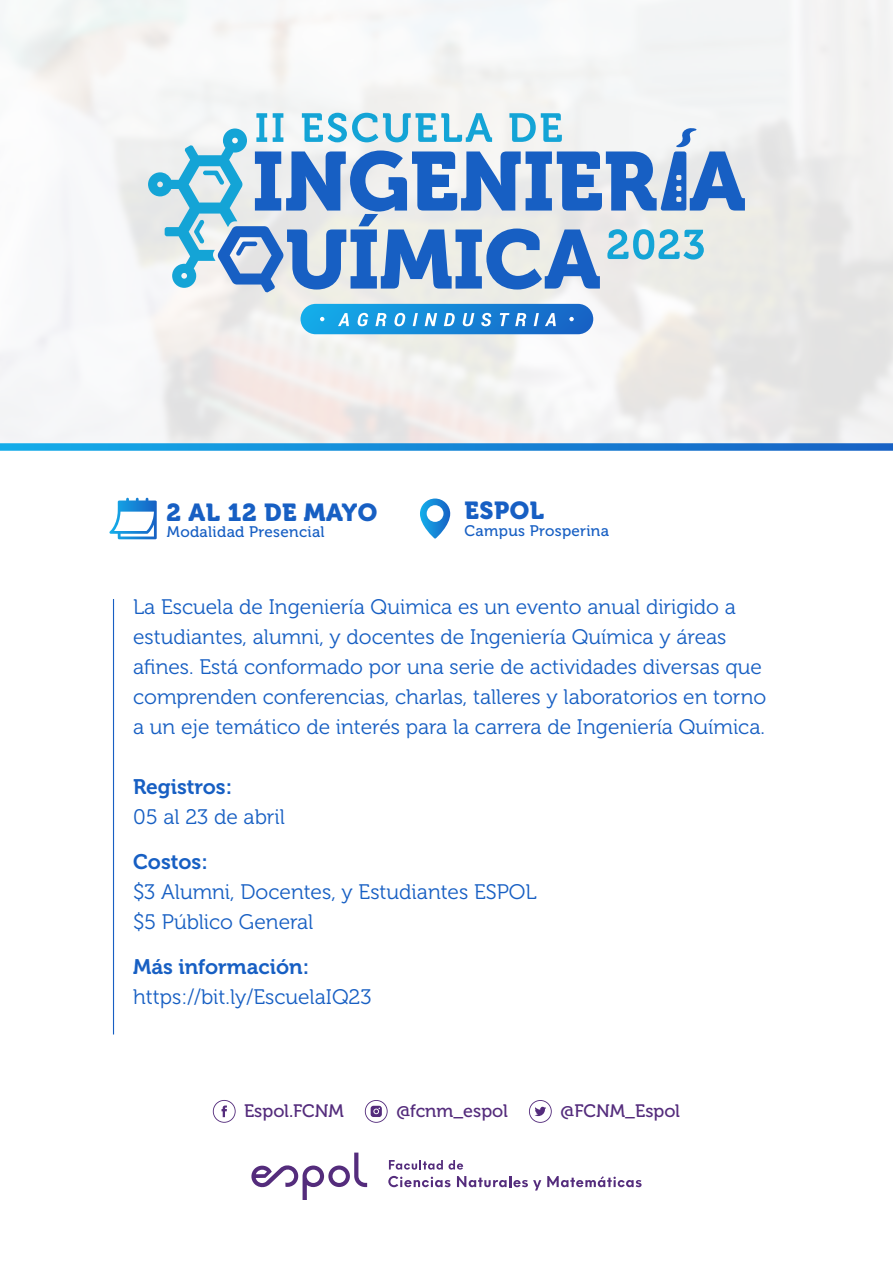
<style>
.page{position:relative;width:893px;height:1263px;background:#fff}
.page>*{position:absolute;margin:0;border:0;box-sizing:border-box;transform-origin:0 0}
.t1{font:24.45px "Museo 900";letter-spacing:.02em;color:#175fc3}
.t2{font:21px/30px "Museo 300";color:#175fc3}
.t3{font:21px "Museo 700";color:#175fc3}
.t4{font:18px "Museo 500";color:#542c7c}
.t5{font:15.3px "Museo 500";letter-spacing:.02em;color:#175fc3}
</style>
<div class="page">
<img style="left:0;top:0;width:893px;height:443px">
<hr style="left:113px;top:599px;width:1px;height:435px;background:#175fc3">
<svg style="left:251px;top:1152px;width:116px;height:48px"></svg>
<svg style="left:389px;top:1160px;width:74px;height:9px"></svg>
<svg style="left:388px;top:1176px;width:62px;height:11px"></svg>
<svg style="left:457px;top:1176px;width:84px;height:14px"></svg>
<svg style="left:547px;top:1176px;width:95px;height:11px"></svg>
<svg style="left:109px;top:498px;width:48px;height:41px"></svg>
<svg style="left:420px;top:498px;width:30px;height:40px"></svg>
<div style="left:301px;top:304px;width:292px;height:30px;background:linear-gradient(to right,#15ade9,#1862c5);border-radius:15px"></div>
<svg style="left:338px;top:313px;width:11px;height:13px"></svg>
<svg style="left:357px;top:313px;width:11px;height:13px"></svg>
<svg style="left:375px;top:313px;width:12px;height:13px"></svg>
<svg style="left:394px;top:313px;width:11px;height:13px"></svg>
<svg style="left:413px;top:313px;width:5px;height:13px"></svg>
<svg style="left:425px;top:313px;width:12px;height:13px"></svg>
<svg style="left:444px;top:313px;width:11px;height:13px"></svg>
<svg style="left:462px;top:313px;width:12px;height:13px"></svg>
<svg style="left:481px;top:313px;width:10px;height:13px"></svg>
<svg style="left:500px;top:313px;width:9px;height:13px"></svg>
<svg style="left:515px;top:313px;width:11px;height:13px"></svg>
<svg style="left:534px;top:313px;width:5px;height:13px"></svg>
<svg style="left:545px;top:313px;width:11px;height:13px"></svg>
<svg style="left:320px;top:317px;width:4px;height:4px"></svg>
<svg style="left:569px;top:317px;width:5px;height:4px"></svg>
<svg style="left:148px;top:113px;width:597px;height:180px"></svg>
<svg style="left:213px;top:1100px;width:23px;height:23px"></svg>
<svg style="left:529px;top:1100px;width:23px;height:23px"></svg>
<svg style="left:365px;top:1100px;width:23px;height:23px"></svg>
<svg style="left:0;top:443px;width:893px;height:8px;background:#238dd8"></svg>
<p class="t1" style="left:167px;top:498px;width:212px">2 AL 12 DE MAYO</p>
<p class="t5" style="left:167px;top:523px;width:159px">Modalidad Presencial</p>
<p class="t1" style="left:464px;top:497px;width:81px">ESPOL</p>
<p class="t5" style="left:465px;top:522px;width:146px">Campus Prosperina</p>
<p class="t2" style="left:133px;top:592px;width:635px">La Escuela de Ingeniería Quimica es un evento anual dirigido a estudiantes, alumni, y docentes de Ingeniería Química y áreas afines. Está conformado por una serie de actividades diversas que comprenden conferencias, charlas, talleres y laboratorios en torno a un eje temático de interés para la carrera de Ingeniería Química.</p>
<p class="t3" style="left:133px;top:775px;width:101px">Registros:</p>
<p class="t2" style="left:133px;top:802px;width:153px">05 al 23 de abril</p>
<p class="t3" style="left:133px;top:850px;width:76px">Costos:</p>
<p class="t2" style="left:133px;top:877px;width:405px">$3 Alumni, Docentes, y Estudiantes ESPOL $5 Público General</p>
<p class="t3" style="left:133px;top:955px;width:177px">Más información:</p>
<p class="t2" style="left:133px;top:982px;width:240px">https://bit.ly/EscuelaIQ23</p>
<p class="t4" style="left:244px;top:1101px;width:101px">Espol.FCNM</p>
<p class="t4" style="left:397px;top:1101px;width:113px">@fcnm_espol</p>
<p class="t4" style="left:561px;top:1101px;width:121px">@FCNM_Espol</p>
</div>
